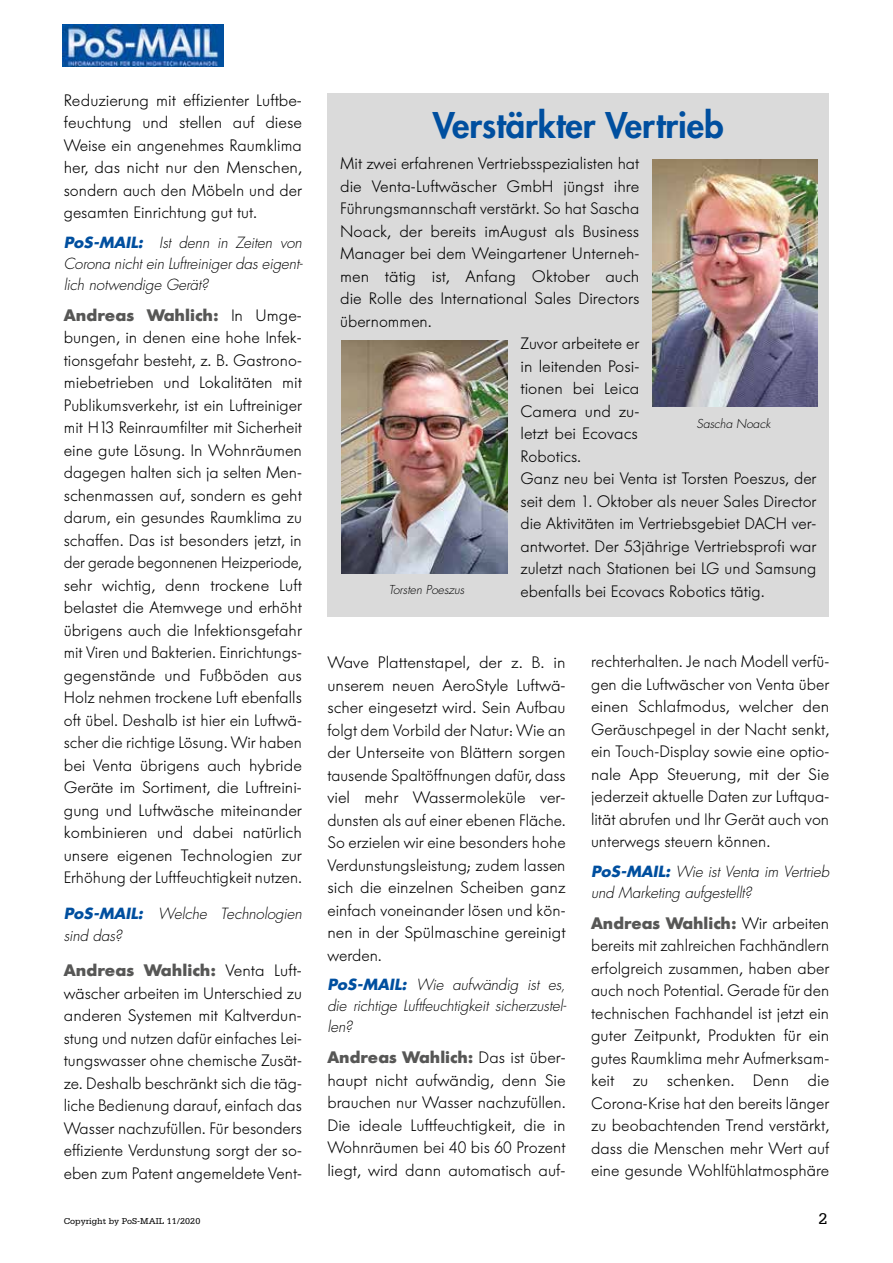
<style>
.page{position:relative;width:893px;height:1263px;background:#fff}
.page>*{position:absolute;margin:0;border:0;box-sizing:border-box;transform-origin:0 0}
.t1{font:800 34.5px "Futura";color:#004f9f}
.t2{font:300 16.5px/22.5px "Futura BQ";color:#000;text-align:justify}
.t3{font:16.5px "Serifa";color:#000}
.t4{font:italic 300 15px/21px "Futura";letter-spacing:-.01em;color:#000}
.t5{font:italic 300 12px "Futura";color:#000}
.t6{font:9px "Serifa";color:#000}
.s1{font-weight:700;color:#004f9f}
.s2{font-weight:700;color:#575756}
</style>
<div class="page">
<img style="left:63px;top:25px;width:160px;height:42px">
<div style="left:327px;top:94px;width:502px;height:523px;background:#dadada"></div>
<img style="left:652px;top:159px;width:166px;height:247px">
<img style="left:342px;top:340px;width:166px;height:234px">
<p class="t2" style="left:64px;top:89px;width:240px">Reduzierung mit effizienter Luftbe&shy;feuchtung und stellen auf diese Weise ein angenehmes Raumklima her, das nicht nur den Menschen, sondern auch den Möbeln und der gesamten Einrichtung gut tut.</p>
<p class="t4" style="left:64px;top:232px;width:240px;text-align:justify"><span class="s1">PoS-MAIL:</span> Ist denn in Zeiten von Corona nicht ein Luftreiniger das eigent&shy;lich notwendige Gerät?</p>
<p class="t2" style="left:64px;top:304px;width:240px"><span class="s2">Andreas Wahlich:</span> In Umge&shy;bungen, in denen eine hohe Infek&shy;tionsgefahr besteht, z. B. Gastrono&shy;miebetrieben und Lokalitäten mit Publikumsverkehr, ist ein Luftreiniger mit H13 Reinraumfilter mit Sicherheit eine gute Lösung. In Wohnräumen dagegen halten sich ja selten Men&shy;schenmassen auf, sondern es geht darum, ein gesundes Raumklima zu schaffen. Das ist besonders jetzt, in der gerade begonnenen Heizperiode, sehr wichtig, denn trockene Luft belastet die Atemwege und erhöht übrigens auch die Infektionsgefahr mit Viren und Bakterien. Einrichtungs&shy;gegenstände und Fußböden aus Holz nehmen trockene Luft ebenfalls oft übel. Deshalb ist hier ein Luftwä&shy;scher die richtige Lösung. Wir haben bei Venta übrigens auch hybride Geräte im Sortiment, die Luftreini&shy;gung und Luftwäsche miteinander kombinieren und dabei natürlich unsere eigenen Technologien zur Erhöhung der Luftfeuchtigkeit nutzen.</p>
<p class="t4" style="left:64px;top:902px;width:240px;line-height:22.5px"><span class="s1">PoS-MAIL:</span> Welche Technologien sind das?</p>
<p class="t2" style="left:64px;top:959px;width:240px"><span class="s2">Andreas Wahlich:</span> Venta Luft&shy;wäscher arbeiten im Unterschied zu anderen Systemen mit Kaltverdun&shy;stung und nutzen dafür einfaches Lei&shy;tungswasser ohne chemische Zusät&shy;ze. Deshalb beschränkt sich die täg&shy;liche Bedienung darauf, einfach das Wasser nachzufüllen. Für besonders effiziente Verdunstung sorgt der so&shy;eben zum Patent angemeldete Vent-</p>
<h1 class="t1" style="left:433px;top:102px;width:292px">Verstärkter Vertrieb</h1>
<p class="t2" style="left:340px;top:152px;width:301px">Mit zwei erfahrenen Vertriebsspezialisten hat</p>
<p class="t2" style="left:340px;top:175px;width:301px">die Venta-Luftwäscher GmbH jüngst ihre</p>
<p class="t2" style="left:340px;top:197px;width:301px">Führungsmannschaft verstärkt. So hat Sascha</p>
<p class="t2" style="left:340px;top:220px;width:301px">Noack, der bereits imAugust als Business</p>
<p class="t2" style="left:340px;top:242px;width:301px">Manager bei dem Weingartener Unterneh-</p>
<p class="t2" style="left:340px;top:265px;width:301px">men tätig ist, Anfang Oktober auch</p>
<p class="t2" style="left:340px;top:287px;width:301px">die Rolle des International Sales Directors</p>
<p class="t2" style="left:340px;top:310px;width:93px">übernommen.</p>
<p class="t2" style="left:520px;top:332px;width:120px">Zuvor arbeitete er</p>
<p class="t2" style="left:520px;top:355px;width:119px">in leitenden Posi-</p>
<p class="t2" style="left:520px;top:377px;width:120px">tionen bei Leica</p>
<p class="t2" style="left:520px;top:400px;width:120px">Camera und zu-</p>
<p class="t2" style="left:520px;top:422px;width:119px">letzt bei Ecovacs</p>
<p class="t2" style="left:520px;top:445px;width:62px">Robotics.</p>
<p class="t2" style="left:520px;top:467px;width:297px">Ganz neu bei Venta ist Torsten Poeszus, der</p>
<p class="t2" style="left:520px;top:490px;width:297px">seit dem 1. Oktober als neuer Sales Director</p>
<p class="t2" style="left:520px;top:512px;width:297px">die Aktivitäten im Vertriebsgebiet DACH ver-</p>
<p class="t2" style="left:520px;top:535px;width:297px">antwortet. Der 53jährige Vertriebsprofi war</p>
<p class="t2" style="left:520px;top:557px;width:297px">zuletzt nach Stationen bei LG und Samsung</p>
<p class="t2" style="left:520px;top:580px;width:245px">ebenfalls bei Ecovacs Robotics tätig.</p>
<p class="t5" style="left:696px;top:416px;width:76px">Sascha Noack</p>
<p class="t5" style="left:389px;top:582px;width:77px">Torsten Poeszus</p>
<p class="t2" style="left:327px;top:651px;width:240px">Wave Plattenstapel, der z. B. in unserem neuen AeroStyle Luftwä&shy;scher eingesetzt wird. Sein Aufbau folgt dem Vorbild der Natur: Wie an der Unterseite von Blättern sorgen tausende Spaltöffnungen dafür, dass viel mehr Wassermoleküle ver&shy;dunsten als auf einer ebenen Fläche.<br>So erzielen wir eine besonders hohe Verdunstungsleistung; zudem lassen sich die einzelnen Scheiben ganz einfach voneinander lösen und kön&shy;nen in der Spülmaschine gereinigt werden.</p>
<p class="t4" style="left:327px;top:974px;width:240px;text-align:justify"><span class="s1">PoS-MAIL:</span> Wie aufwändig ist es, die richtige Luftfeuchtigkeit sicherzustel&shy;len?</p>
<p class="t2" style="left:327px;top:1046px;width:240px"><span class="s2">Andreas Wahlich:</span> Das ist über&shy;haupt nicht aufwändig, denn Sie brauchen nur Wasser nachzufüllen.<br>Die ideale Luftfeuchtigkeit, die in Wohnräumen bei 40 bis 60 Prozent liegt, wird dann automatisch auf-</p>
<p class="t2" style="left:591px;top:650px;width:240px">rechterhalten. Je nach Modell verfü&shy;gen die Luftwäscher von Venta über einen Schlafmodus, welcher den Geräuschpegel in der Nacht senkt, ein Touch-Display sowie eine optio&shy;nale App Steuerung, mit der Sie jederzeit aktuelle Daten zur Luftqua&shy;lität abrufen und Ihr Gerät auch von unterwegs steuern können.</p>
<p class="t4" style="left:591px;top:861px;width:240px"><span class="s1">PoS-MAIL:</span> Wie ist Venta im Vertrieb und Marketing aufgestellt?</p>
<p class="t2" style="left:591px;top:912px;width:240px"><span class="s2">Andreas Wahlich:</span> Wir arbeiten bereits mit zahlreichen Fachhändlern erfolgreich zusammen, haben aber auch noch Potential. Gerade für den technischen Fachhandel ist jetzt ein guter Zeitpunkt, Produkten für ein gutes Raumklima mehr Aufmerksam&shy;keit zu schenken. Denn die Corona-Krise hat den bereits länger zu beobachtenden Trend verstärkt, dass die Menschen mehr Wert auf eine gesunde Wohlfühlatmosphäre</p>
<p class="t6" style="left:64px;top:1216px;width:138px">Copyright by PoS-MAIL 11/2020</p>
<p class="t3" style="left:818px;top:1210px;width:11px">2</p>
</div>
